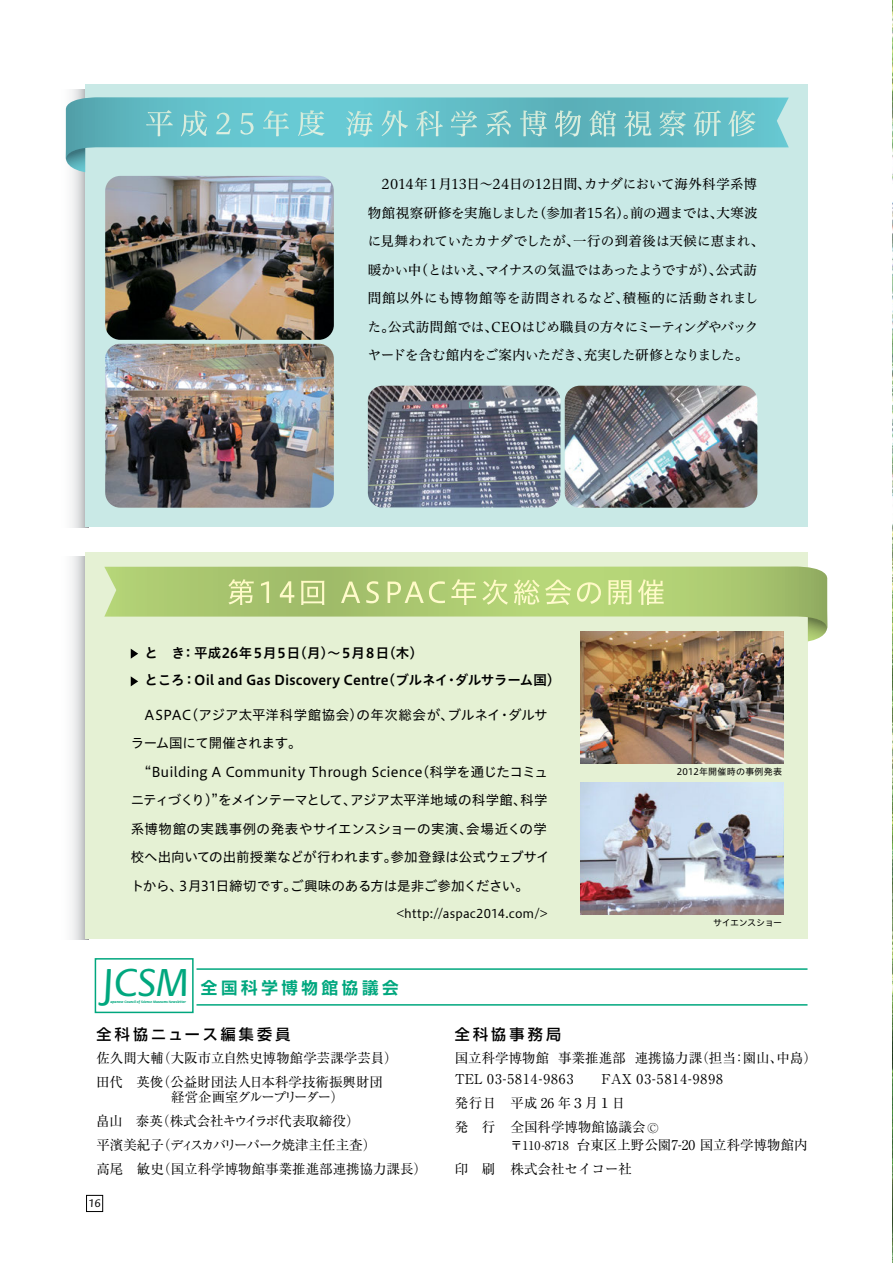
<style>
.page{position:relative;width:893px;height:1263px;background:#fff}
.page>*{position:absolute;margin:0;border:0;box-sizing:border-box;transform-origin:0 0}
.t1{font:500 42.75px "Flora";color:#00a77e}
.t2{font:700 16.5px "Shin Go Pr 5 De";letter-spacing:.22em;color:#00a77e}
.t3{font:500 15px "Shin Go Pr 5";letter-spacing:.22em;color:#000}
.t4{font:13.5px/24px "Ryumin Pr 5";color:#000}
.t5{font:13.5px/28.5px "Hiragino UD Sans Std W4";color:#000}
.t6{font:13.5px/28.5px "Hiragino UD Serif Std W4";letter-spacing:-.02em;color:#000}
.t7{font:13.5px/27px "Hiragino UD Sans Std W6";color:#000}
.t8{font:12px "Hiragino UD Sans Std W4";letter-spacing:.01em;color:#000}
.t9{font:500 12px "Flora";color:#000}
.t10{font:9px "Hiragino UD Sans Std W4";letter-spacing:.02em;color:#000}
.t11{font:9px "Hiragino UD Sans Std W4";letter-spacing:-.045em;color:#000}
.t12{font:700 3.6px "Flora";color:#00a77e}
.s1{font-size:12px}
</style>
<div class="page">
<svg style="left:72px;top:89px;width:13px;height:438px"></svg>
<svg style="left:72px;top:557px;width:13px;height:382px"></svg>
<img style="left:892px;top:0;width:1px;height:1263px">
<div style="left:85px;top:85px;width:723px;height:442px;background:#c9e9e6"></div>
<div style="left:85px;top:552px;width:723px;height:387px;background:#e5f1d4"></div>
<svg style="left:66px;top:160px;width:19px;height:12px"></svg>
<svg style="left:65px;top:97px;width:724px;height:63px"></svg>
<svg style="left:808px;top:629px;width:19px;height:12px"></svg>
<svg style="left:104px;top:566px;width:723px;height:63px"></svg>
<hr style="left:196px;top:968px;width:611px;height:2px;background:#00a77e">
<hr style="left:196px;top:1004px;width:611px;height:2px;background:#00a77e">
<div style="left:95px;top:958px;width:99px;height:55px;border:2px solid #00a77e"></div>
<svg style="left:146px;top:110px;width:27px;height:26px"></svg>
<svg style="left:181px;top:111px;width:26px;height:25px"></svg>
<svg style="left:216px;top:113px;width:15px;height:21px"></svg>
<svg style="left:241px;top:113px;width:13px;height:22px"></svg>
<svg style="left:263px;top:110px;width:26px;height:26px"></svg>
<svg style="left:298px;top:110px;width:27px;height:26px"></svg>
<svg style="left:346px;top:111px;width:27px;height:25px"></svg>
<svg style="left:382px;top:110px;width:26px;height:26px"></svg>
<svg style="left:416px;top:111px;width:27px;height:25px"></svg>
<svg style="left:451px;top:111px;width:26px;height:26px"></svg>
<svg style="left:486px;top:110px;width:25px;height:26px"></svg>
<svg style="left:520px;top:110px;width:27px;height:26px"></svg>
<svg style="left:555px;top:110px;width:26px;height:27px"></svg>
<svg style="left:589px;top:110px;width:27px;height:26px"></svg>
<svg style="left:624px;top:111px;width:27px;height:25px"></svg>
<svg style="left:659px;top:110px;width:27px;height:26px"></svg>
<svg style="left:694px;top:110px;width:27px;height:26px"></svg>
<svg style="left:728px;top:110px;width:27px;height:27px"></svg>
<img style="left:105px;top:344px;width:229px;height:164px">
<img style="left:105px;top:176px;width:229px;height:164px">
<img style="left:368px;top:386px;width:192px;height:121px">
<img style="left:565px;top:386px;width:192px;height:122px">
<img style="left:581px;top:782px;width:203px;height:133px">
<img style="left:581px;top:631px;width:203px;height:133px">
<svg style="left:228px;top:579px;width:26px;height:26px"></svg>
<svg style="left:261px;top:581px;width:8px;height:22px"></svg>
<svg style="left:280px;top:581px;width:14px;height:22px"></svg>
<svg style="left:301px;top:581px;width:23px;height:24px"></svg>
<svg style="left:341px;top:581px;width:19px;height:22px"></svg>
<svg style="left:366px;top:581px;width:13px;height:22px"></svg>
<svg style="left:388px;top:581px;width:57px;height:22px"></svg>
<svg style="left:451px;top:579px;width:25px;height:26px"></svg>
<svg style="left:482px;top:580px;width:26px;height:25px"></svg>
<svg style="left:514px;top:579px;width:57px;height:26px"></svg>
<svg style="left:577px;top:582px;width:24px;height:22px"></svg>
<svg style="left:608px;top:580px;width:23px;height:25px"></svg>
<svg style="left:638px;top:579px;width:26px;height:26px"></svg>
<svg style="left:131px;top:649px;width:7px;height:10px"></svg>
<svg style="left:131px;top:676px;width:7px;height:10px"></svg>
<div style="left:86px;top:1195px;width:17px;height:17px;border:1px solid #000"></div>
<p class="t6" style="left:368px;top:169px;width:398px">　2014年１月13日～24日の12日間、カナダにおいて海外科学系博物館視察研修を実施しました（参加者15名）。前の週までは、大寒波に見舞われていたカナダでしたが、一行の到着後は天候に恵まれ、暖かい中（とはいえ、マイナスの気温ではあったようですが）、公式訪問館以外にも博物館等を訪問されるなど、積極的に活動されました。公式訪問館では、CEOはじめ職員の方々にミーティングやバックヤードを含む館内をご案内いただき、充実した研修となりました。</p>
<p class="t7" style="left:144px;top:638px;width:418px">と　き： 平成26年５月５日（月）～５月８日（木）<br>ところ： Oil and Gas Discovery Centre（ブルネイ・ダルサラーム国）</p>
<p class="t5" style="left:131px;top:699px;width:420px">　ASPAC（アジア太平洋科学館協会）の年次総会が、ブルネイ・ダルサラーム国にて開催されます。<br>　“Building A Community Through Science（科学を通じたコミュニティづくり）”をメインテーマとして、アジア太平洋地域の科学館、科学系博物館の実践事例の発表やサイエンスショーの実演、会場近くの学校へ出向いての出前授業などが行われます。参加登録は公式ウェブサイトから、３月31日締切です。ご興味のある方は是非ご参加ください。</p>
<p class="t8" style="left:397px;top:904px;width:152px">&lt;http://aspac2014.com/&gt;</p>
<h1 class="t1" style="left:103px;top:960px;width:87px">JCSM</h1>
<p class="t12" style="left:111px;top:1000px;width:77px">apanese Council of Science Museums Newsletter</p>
<p class="t2" style="left:201px;top:974px;width:199px">全国科学博物館協議会</p>
<p class="t10" style="left:677px;top:764px;width:107px">2012年開催時の事例発表</p>
<p class="t11" style="left:713px;top:916px;width:71px">サイエンスショー</p>
<p class="t3" style="left:96px;top:1022px;width:196px">全科協ニュース編集委員</p>
<p class="t4" style="left:96px;top:1045px;width:303px">佐久間大輔（大阪市立自然史博物館学芸課学芸員）田代　英俊（公益財団法人日本科学技術振興財団</p>
<p class="t4" style="left:96px;top:1084px;width:332px;text-indent:75px">経営企画室グループリーダー）<br>畠山　泰英（株式会社キウイラボ代表取締役）<br>平濱美紀子（ディスカバリーパーク焼津主任主査）<br>高尾　敏史（国立科学博物館事業推進部連携協力課長）</p>
<p class="t9" style="left:89px;top:1197px;width:13px">16</p>
<p class="t3" style="left:455px;top:1022px;width:108px">全科協事務局</p>
<p class="t4" style="left:455px;top:1047px;width:364px;line-height:21px">国立科学博物館 事業推進部 連携協力課（担当：園山、中島）<br>TEL 03-5814-9863　　FAX 03-5814-9898</p>
<p class="t4" style="left:455px;top:1090px;width:206px">発行日 平成 26 年３月１日<br>発　行 全国科学博物館協議会©</p>
<p class="t4" style="left:455px;top:1132px;width:354px;text-indent:56px"><span class="s1">〒110-8718</span> 台東区上野公園7-20 国立科学博物館内印　刷 株式会社セイコー社</p>
</div>
